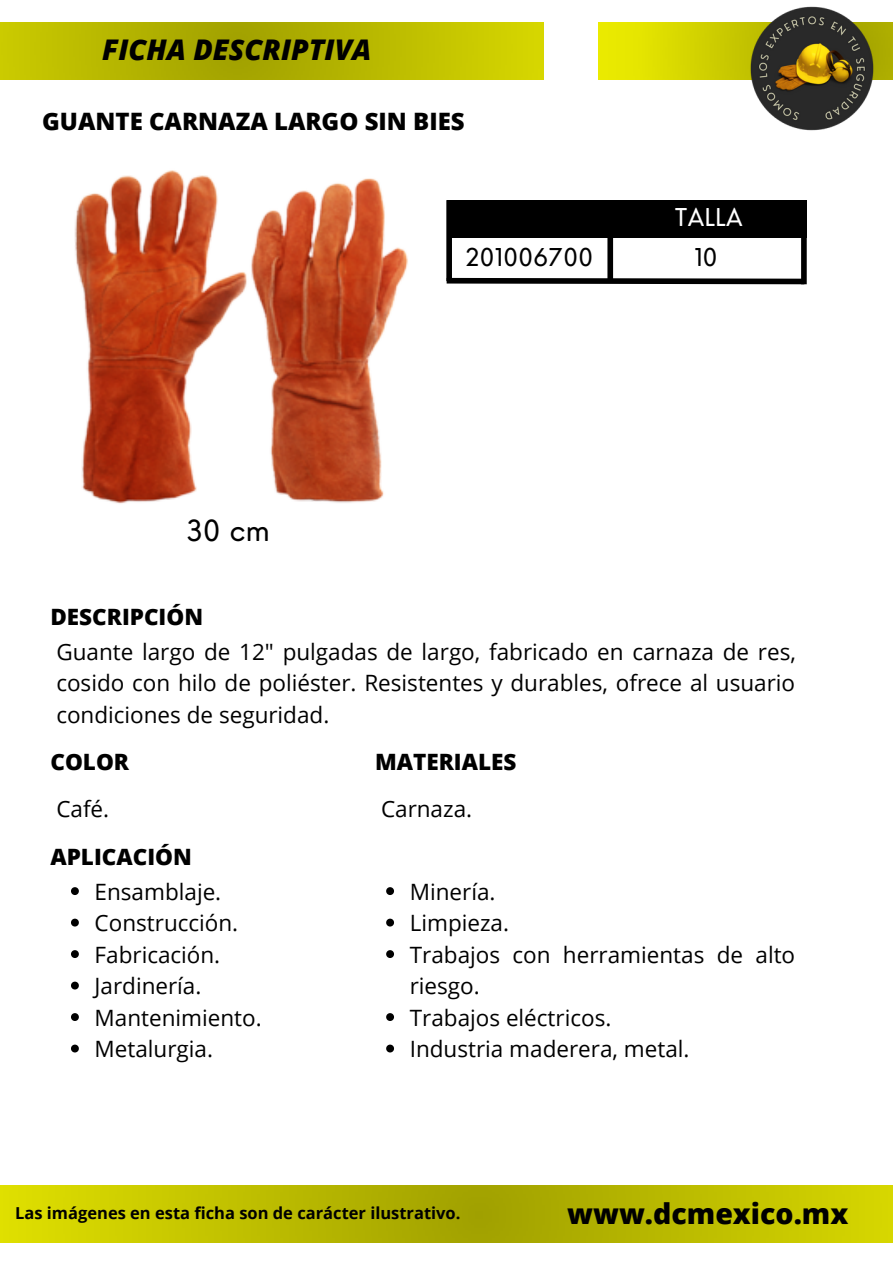
<style>
.page{position:relative;width:893px;height:1264px;background:#fff}
.page>*{position:absolute;margin:0;border:0;box-sizing:border-box;transform-origin:0 0}
.t1{font:italic 800 28.5px "Open Sans";color:#000}
.t2{font:800 28.5px "Open Sans";color:#000}
.t3{font:28.35px "Nourd";color:#000}
.t4{font:800 24px "Open Sans";color:#000}
.t5{font:24px "Nourd";letter-spacing:.02em;color:#000}
.t6{font:24px "Nourd";letter-spacing:.02em;color:#fff}
.t7{font:22.5px/31.5px "Open Sans";color:#000;text-align:justify}
.t8{font:800 22.5px "Open Sans";color:#000}
.t9{font:700 16.5px "Open Sans";color:#000}
</style>
<div class="page">
<img style="left:0;top:1185px;width:892px;height:57px">
<img style="left:0;top:22px;width:543px;height:57px">
<img style="left:598px;top:22px;width:294px;height:58px">
<div style="left:446px;top:200px;width:360px;height:38px;background:#000"></div>
<svg style="left:446px;top:275px;width:361px;height:10px"></svg>
<div style="left:607px;top:208px;width:6px;height:73px;background:#000"></div>
<div style="left:801px;top:204px;width:5px;height:80px;background:#000"></div>
<div style="left:446px;top:200px;width:6px;height:81px;background:#000"></div>
<svg style="left:71px;top:887px;width:8px;height:8px"></svg>
<svg style="left:71px;top:918px;width:8px;height:8px"></svg>
<svg style="left:71px;top:950px;width:8px;height:8px"></svg>
<svg style="left:71px;top:981px;width:8px;height:8px"></svg>
<svg style="left:71px;top:1013px;width:8px;height:7px"></svg>
<svg style="left:71px;top:1044px;width:8px;height:8px"></svg>
<svg style="left:386px;top:887px;width:8px;height:8px"></svg>
<svg style="left:386px;top:918px;width:8px;height:8px"></svg>
<svg style="left:386px;top:950px;width:8px;height:8px"></svg>
<svg style="left:386px;top:1013px;width:8px;height:7px"></svg>
<svg style="left:386px;top:1044px;width:8px;height:8px"></svg>
<img style="left:74px;top:170px;width:334px;height:334px">
<img style="left:738px;top:6px;width:138px;height:125px">
<p class="t1" style="left:102px;top:30px;width:271px">FICHA DESCRIPTIVA</p>
<p class="t4" style="left:42px;top:105px;width:424px">GUANTE CARNAZA LARGO SIN BIES</p>
<p class="t5" style="left:465px;top:242px;width:129px">201006700</p>
<p class="t6" style="left:675px;top:202px;width:69px">TALLA</p>
<p class="t5" style="left:694px;top:242px;width:25px">10</p>
<p class="t3" style="left:186px;top:512px;width:85px">30 cm</p>
<p class="t8" style="left:50px;top:601px;width:154px">DESCRIPCIÓN</p>
<p class="t7" style="left:56px;top:635px;width:741px">Guante largo de 12" pulgadas de largo, fabricado en carnaza de res, cosido con hilo de poliéster. Resistentes y durables, ofrece al usuario condiciones de seguridad.</p>
<p class="t8" style="left:50px;top:746px;width:80px">COLOR</p>
<p class="t8" style="left:375px;top:746px;width:143px">MATERIALES</p>
<p class="t7" style="left:56px;top:793px;width:54px">Café.</p>
<p class="t7" style="left:381px;top:793px;width:93px">Carnaza.</p>
<p class="t8" style="left:50px;top:840px;width:143px">APLICACIÓN</p>
<p class="t7" style="left:95px;top:875px;width:128px">Ensamblaje.</p>
<p class="t7" style="left:95px;top:906px;width:145px">Construcción.</p>
<p class="t7" style="left:95px;top:938px;width:127px">Fabricación.</p>
<p class="t7" style="left:95px;top:969px;width:108px">Jardinería.</p>
<p class="t7" style="left:95px;top:1001px;width:169px">Mantenimiento.</p>
<p class="t7" style="left:95px;top:1032px;width:120px">Metalurgia.</p>
<p class="t7" style="left:410px;top:875px;width:87px">Minería.</p>
<p class="t7" style="left:410px;top:906px;width:101px">Limpieza.</p>
<p class="t7" style="left:410px;top:938px;width:387px">Trabajos con herramientas de alto riesgo.</p>
<p class="t7" style="left:410px;top:1001px;width:203px">Trabajos eléctricos.</p>
<p class="t7" style="left:410px;top:1032px;width:281px">Industria maderera, metal.</p>
<p class="t9" style="left:15px;top:1200px;width:447px">Las imágenes en esta ficha son de carácter ilustrativo.</p>
<p class="t2" style="left:567px;top:1193px;width:282px">www.dcmexico.mx</p>
</div>
